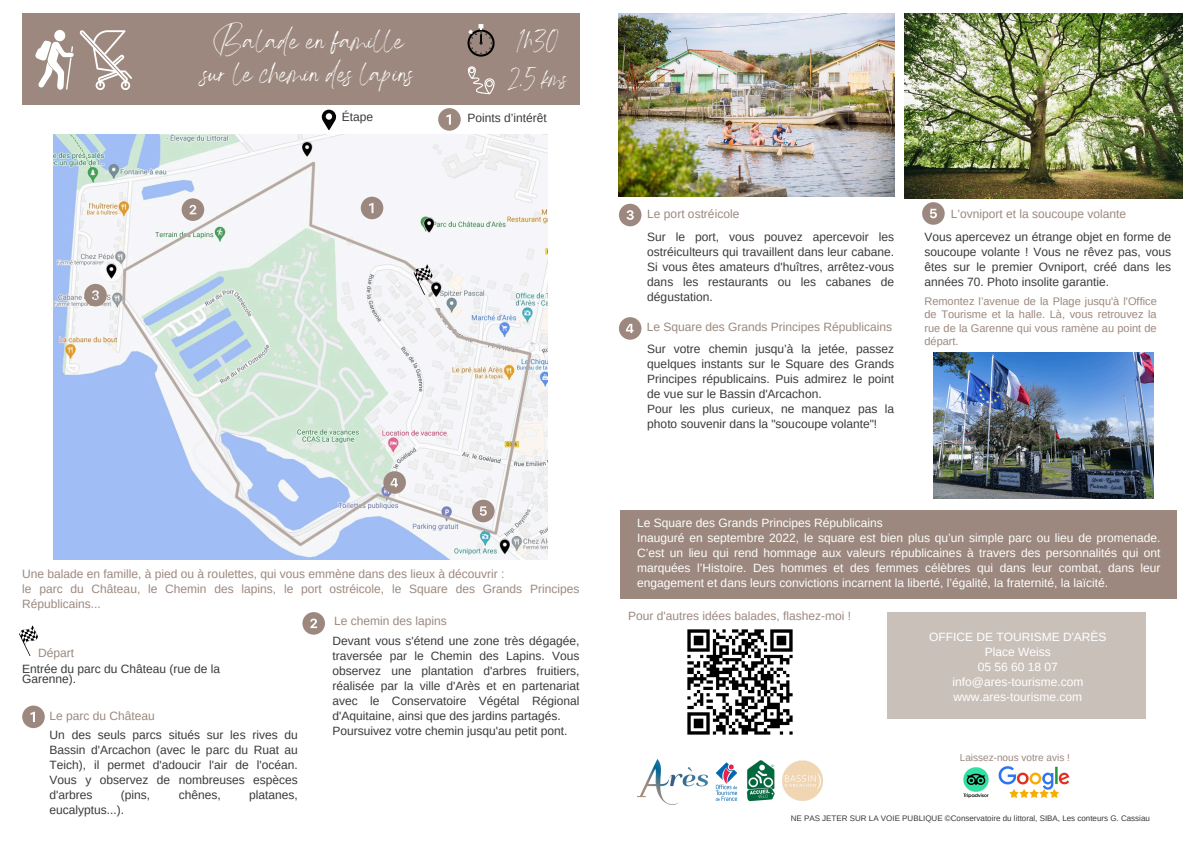
<style>
.page{position:relative;width:1191px;height:843px;background:#fff}
.page>*{position:absolute;margin:0;border:0;box-sizing:border-box;transform-origin:0 0}
.t1{font:36px/32.2px "Angella White";color:#fff}
.t2{font:30px "Angella White";color:#fff}
.t3{font:12px/15px "Arimo";color:#3a3a3a}
.t4{font:12px/15px "Arimo";color:#fff;text-align:center}
.t5{font:12px/15px "Arimo";color:#9c887e}
.t6{font:11px/13.5px "Arimo";color:#9c887e;text-align:justify}
.t7{font:10px "Arimo";color:#9c887e}
.t8{font:8px "Arimo";color:#3a3a3a}
</style>
<div class="page">
<div style="left:22px;top:13px;width:557px;height:91px;background:#9c887e"></div>
<div style="left:467px;top:30px;width:27px;height:26px;border:2px solid #000;border-radius:50%"></div>
<svg style="left:468px;top:24px;width:24px;height:30px"></svg>
<svg style="left:467px;top:66px;width:27px;height:28px"></svg>
<svg style="left:19px;top:625px;width:19px;height:31px"></svg>
<img style="left:904px;top:13px;width:278px;height:186px">
<img style="left:619px;top:13px;width:275px;height:183px">
<div style="left:621px;top:509px;width:555px;height:89px;background:#9c887e"></div>
<img style="left:746px;top:760px;width:29px;height:42px">
<img style="left:637px;top:759px;width:70px;height:44px">
<img style="left:782px;top:760px;width:41px;height:41px">
<img style="left:715px;top:762px;width:23px;height:39px">
<svg style="left:35px;top:30px;width:97px;height:60px"></svg>
<img style="left:53px;top:134px;width:495px;height:425px">
<svg style="left:406px;top:261px;width:35px;height:34px"></svg>
<svg style="left:22px;top:705px;width:23px;height:22px"></svg>
<svg style="left:182px;top:198px;width:22px;height:23px"></svg>
<svg style="left:302px;top:612px;width:23px;height:22px"></svg>
<svg style="left:619px;top:204px;width:22px;height:22px"></svg>
<img style="left:933px;top:352px;width:220px;height:146px">
<img style="left:687px;top:629px;width:106px;height:106px">
<div style="left:887px;top:612px;width:258px;height:106px;background:#cac0ba"></div>
<img style="left:963px;top:767px;width:26px;height:31px">
<img style="left:998px;top:766px;width:72px;height:31px">
<svg style="left:84px;top:284px;width:23px;height:22px"></svg>
<svg style="left:361px;top:197px;width:22px;height:22px"></svg>
<svg style="left:383px;top:471px;width:23px;height:22px"></svg>
<svg style="left:472px;top:499px;width:22px;height:23px"></svg>
<svg style="left:438px;top:108px;width:22px;height:23px"></svg>
<svg style="left:619px;top:317px;width:22px;height:22px"></svg>
<svg style="left:922px;top:202px;width:22px;height:23px"></svg>
<svg style="left:322px;top:110px;width:14px;height:21px"></svg>
<h1 class="t1" style="left:203px;top:25px;width:212px">Balade en famille sur le chemin des lapins</h1>
<p class="t2" style="left:517px;top:22px;width:43px">1h30</p>
<p class="t2" style="left:507px;top:60px;width:62px">2,5 kms</p>
<h3 class="t3" style="left:342px;top:110px;width:33px">Étape</h3>
<p class="t3" style="left:467px;top:111px;width:81px">Points d’intérêt</p>
<p class="t5" style="left:22px;top:566px;width:558px">Une balade en famille, à pied ou à roulettes, qui vous emmène dans des lieux à découvrir :<br>le parc du Château, le Chemin des lapins, le port ostréicole, le Square des Grands Principes<br>Républicains...</p>
<h2 class="t5" style="left:38px;top:645px;width:37px">Départ</h2>
<h2 class="t3" style="left:22px;top:663px;width:199px;line-height:10.5px">Entrée du parc du Château (rue de la<br>Garenne).</h2>
<p class="t5" style="left:50px;top:708px;width:107px">Le parc du Château</p>
<p class="t3" style="left:50px;top:727px;width:250px;text-align:justify">Un des seuls parcs situés sur les rives du Bassin d'Arcachon (avec le parc du Ruat au Teich), il permet d'adoucir l'air de l'océan.<br>Vous y observez de nombreuses espèces d'arbres</p>
<p class="t3" style="left:121px;top:787px;width:31px">(pins,</p>
<p class="t3" style="left:179px;top:787px;width:44px">chênes,</p>
<p class="t3" style="left:249px;top:787px;width:50px">platanes,</p>
<p class="t3" style="left:50px;top:802px;width:76px">eucalyptus...).</p>
<p class="t5" style="left:334px;top:613px;width:114px">Le chemin des lapins</p>
<p class="t3" style="left:332px;top:633px;width:248px">Devant vous s'étend une zone très dégagée, traversée par le Chemin des Lapins. Vous observez une plantation d'arbres fruitiers, réalisée par la ville d'Arès et en partenariat avec le Conservatoire Végétal Régional d'Aquitaine, ainsi que des jardins partagés.<br>Poursuivez votre chemin jusqu'au petit pont.</p>
<p class="t5" style="left:647px;top:206px;width:93px">Le port ostréicole</p>
<h3 class="t5" style="left:950px;top:206px;width:177px">L’ovniport et la soucoupe volante</h3>
<h3 class="t3" style="left:647px;top:229px;width:248px;text-align:justify">Sur le port, vous pouvez apercevoir les ostréiculteurs qui travaillent dans leur cabane.<br>Si vous êtes amateurs d'huîtres, arrêtez-vous dans les restaurants ou les cabanes de dégustation.</h3>
<p class="t5" style="left:646px;top:319px;width:247px">Le Square des Grands Principes Républicains</p>
<p class="t3" style="left:647px;top:341px;width:248px">Sur votre chemin jusqu’à la jetée, passez quelques instants sur le Square des Grands Principes républicains. Puis admirez le point de vue sur le Bassin d'Arcachon.<br>Pour les plus curieux, ne manquez pas la photo souvenir dans la "soucoupe volante"!</p>
<p class="t3" style="left:924px;top:229px;width:248px;text-align:justify">Vous apercevez un étrange objet en forme de soucoupe volante ! Vous ne rêvez pas, vous êtes sur le premier Ovniport, créé dans les années 70. Photo insolite garantie.</p>
<p class="t6" style="left:924px;top:294px;width:234px">Remontez l’avenue de la Plage jusqu'à l'Office de Tourisme et la halle. Là, vous retrouvez la rue de la Garenne qui vous ramène au point de départ.</p>
<p class="t4" style="left:637px;top:515px;width:525px;text-align:left">Le Square des Grands Principes Républicains<br>Inauguré en septembre 2022, le square est bien plus qu’un simple parc ou lieu de promenade.<br>C’est un lieu qui rend hommage aux valeurs républicaines à travers des personnalités qui ont marquées l’Histoire. Des hommes et des femmes célèbres qui dans leur combat, dans leur engagement et dans leurs convictions incarnent la liberté, l’égalité, la fraternité, la laïcité.</p>
<p class="t5" style="left:628px;top:607px;width:224px">Pour d'autres idées balades, flashez-moi !</p>
<p class="t4" style="left:929px;top:629px;width:179px">OFFICE DE TOURISME D'ARÈS<br>Place Weiss<br>05 56 60 18 07 info@ares-tourisme.com www.ares-tourisme.com</p>
<p class="t7" style="left:959px;top:752px;width:111px">Laissez-nous votre avis !</p>
<h3 class="t8" style="left:790px;top:813px;width:361px">NE PAS JETER SUR LA VOIE PUBLIQUE ©Conservatoire du littoral, SIBA, Les conteurs G. Cassiau</h3>
</div>
